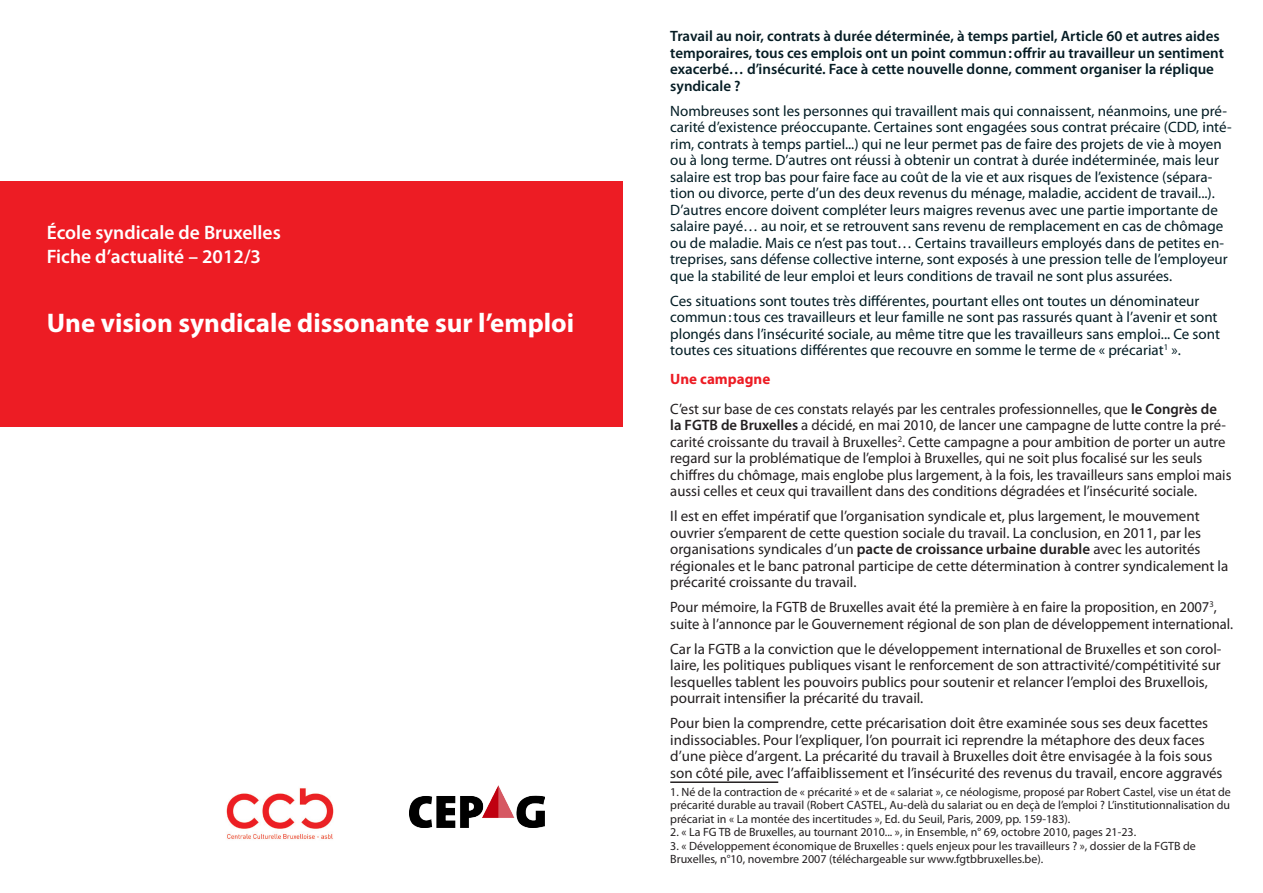
<style>
.page{position:relative;width:1263px;height:893px;background:#fff}
.page>*{position:absolute;margin:0;border:0;box-sizing:border-box;transform-origin:0 0}
.t1{font:700 27px "Myriad Pro";color:#fff}
.t2{font:600 19.5px "Myriad Pro";color:#fff}
.t3{font:15px/16.5px "Myriad Pro";color:#231f20}
.t4{font:15px/16.5px "Myriad Pro";color:#021c24}
.t5{font:600 15px/16.5px "Myriad Pro";color:#051c24}
.t6{font:700 15px "Myriad Pro";color:#ed1c24}
.t7{font:12px/13.5px "Myriad Pro";color:#231f20;text-align:justify}
.s1{font-weight:600}
</style>
<div class="page">
<hr style="left:670px;top:781px;width:108px;height:2px;background:#231f20">
<div style="left:0;top:182px;width:622px;height:245px;background:#ed1c24"></div>
<img style="left:410px;top:785px;width:135px;height:42px">
<img style="left:226px;top:788px;width:108px;height:51px">
<p class="t2" style="left:47px;top:220px;width:236px">École syndicale de Bruxelles</p>
<p class="t2" style="left:47px;top:244px;width:216px">Fiche d’actualité – 2012/3</p>
<p class="t1" style="left:47px;top:306px;width:529px">Une vision syndicale dissonante sur l’emploi</p>
<p class="t5" style="left:670px;top:27px;width:555px">Travail au noir, contrats à durée déterminée, à temps partiel, Article 60 et autres aides temporaires, tous ces emplois ont un point commun:offrir au travailleur un sentiment exacerbé… d’insécurité. Face à cette nouvelle donne, comment organiser la réplique syndicale ?</p>
<p class="t4" style="left:670px;top:102px;width:563px">Nombreuses sont les personnes qui travaillent mais qui connaissent, néanmoins, une pré&shy;carité d’existence préoccupante. Certaines sont engagées sous contrat précaire (CDD, inté&shy;rim, contrats à temps partiel...) qui ne leur permet pas de faire des projets de vie à moyen ou à long terme. D’autres ont réussi à obtenir un contrat à durée indéterminée, mais leur salaire est trop bas pour faire face au coût de la vie et aux risques de l’existence (sépara&shy;tion ou divorce, perte d’un des deux revenus du ménage, maladie, accident de travail...).<br>D’autres encore doivent compléter leurs maigres revenus avec une partie importante de salaire payé… au noir, et se retrouvent sans revenu de remplacement en cas de chômage ou de maladie. Mais ce n’est pas tout… Certains travailleurs employés dans de petites en&shy;treprises, sans défense collective interne, sont exposés à une pression telle de l’employeur que la stabilité de leur emploi et leurs conditions de travail ne sont plus assurées.</p>
<p class="t4" style="left:670px;top:292px;width:551px">Ces situations sont toutes très différentes, pourtant elles ont toutes un dénominateur commun:tous ces travailleurs et leur famille ne sont pas rassurés quant à l’avenir et sont plongés dans l’insécurité sociale, au même titre que les travailleurs sans emploi... Ce sont toutes ces situations différentes que recouvre en somme le terme de « précariat<sup>1</sup> ».</p>
<p class="t6" style="left:670px;top:369px;width:101px">Une campagne</p>
<p class="t3" style="left:670px;top:400px;width:563px">C’est sur base de ces constats relayés par les centrales professionnelles, que <span class="s1">le Congrès de la FGTB de Bruxelles</span> a décidé, en mai 2010, de lancer une campagne de lutte contre la pré&shy;carité croissante du travail à Bruxelles<sup>2</sup>. Cette campagne a pour ambition de porter un autre regard sur la problématique de l’emploi à Bruxelles, qui ne soit plus focalisé sur les seuls chiffres du chômage, mais englobe plus largement, à la fois, les travailleurs sans emploi mais aussi celles et ceux qui travaillent dans des conditions dégradées et l’insécurité sociale.</p>
<p class="t3" style="left:670px;top:508px;width:560px">Il est en effet impératif que l’organisation syndicale et, plus largement, le mouvement ouvrier s’emparent de cette question sociale du travail. La conclusion, en 2011, par les organisations syndicales d’un <span class="s1">pacte de croissance urbaine durable</span> avec les autorités régionales et le banc patronal participe de cette détermination à contrer syndicalement la précarité croissante du travail.</p>
<p class="t3" style="left:670px;top:599px;width:564px">Pour mémoire, la FGTB de Bruxelles avait été la première à en faire la proposition, en 2007<sup>3</sup>, suite à l’annonce par le Gouvernement régional de son plan de développement international.</p>
<p class="t3" style="left:670px;top:640px;width:553px">Car la FGTB a la conviction que le développement international de Bruxelles et son corol&shy;laire, les politiques publiques visant le renforcement de son attractivité/compétitivité sur lesquelles tablent les pouvoirs publics pour soutenir et relancer l’emploi des Bruxellois, pourrait intensifier la précarité du travail.</p>
<p class="t3" style="left:670px;top:715px;width:554px">Pour bien la comprendre, cette précarisation doit être examinée sous ses deux facettes indissociables. Pour l’expliquer, l’on pourrait ici reprendre la métaphore des deux faces d’une pièce d’argent. La précarité du travail à Bruxelles doit être envisagée à la fois sous son côté pile, avec l’affaiblissement et l’insécurité des revenus du travail, encore aggravés</p>
<p class="t7" style="left:670px;top:785px;width:562px">1. Né de la contraction de « précarité » et de « salariat », ce néologisme, proposé par Robert Castel, vise un état de précarité durable au travail (Robert CASTEL, Au-delà du salariat ou en deçà de l’emploi ? L’institutionnalisation du précariat in « La montée des incertitudes », Ed. du Seuil, Paris, 2009, pp. 159-183).</p>
<p class="t7" style="left:670px;top:825px;width:467px">2. « La FG TB de Bruxelles, au tournant 2010... », in Ensemble, n° 69, octobre 2010, pages 21-23.</p>
<p class="t7" style="left:670px;top:839px;width:527px">3. « Développement économique de Bruxelles : quels enjeux pour les travailleurs ? », dossier de la FGTB de<br>Bruxelles, n°10, novembre 2007 (téléchargeable sur www.fgtbbruxelles.be).</p>
</div>
